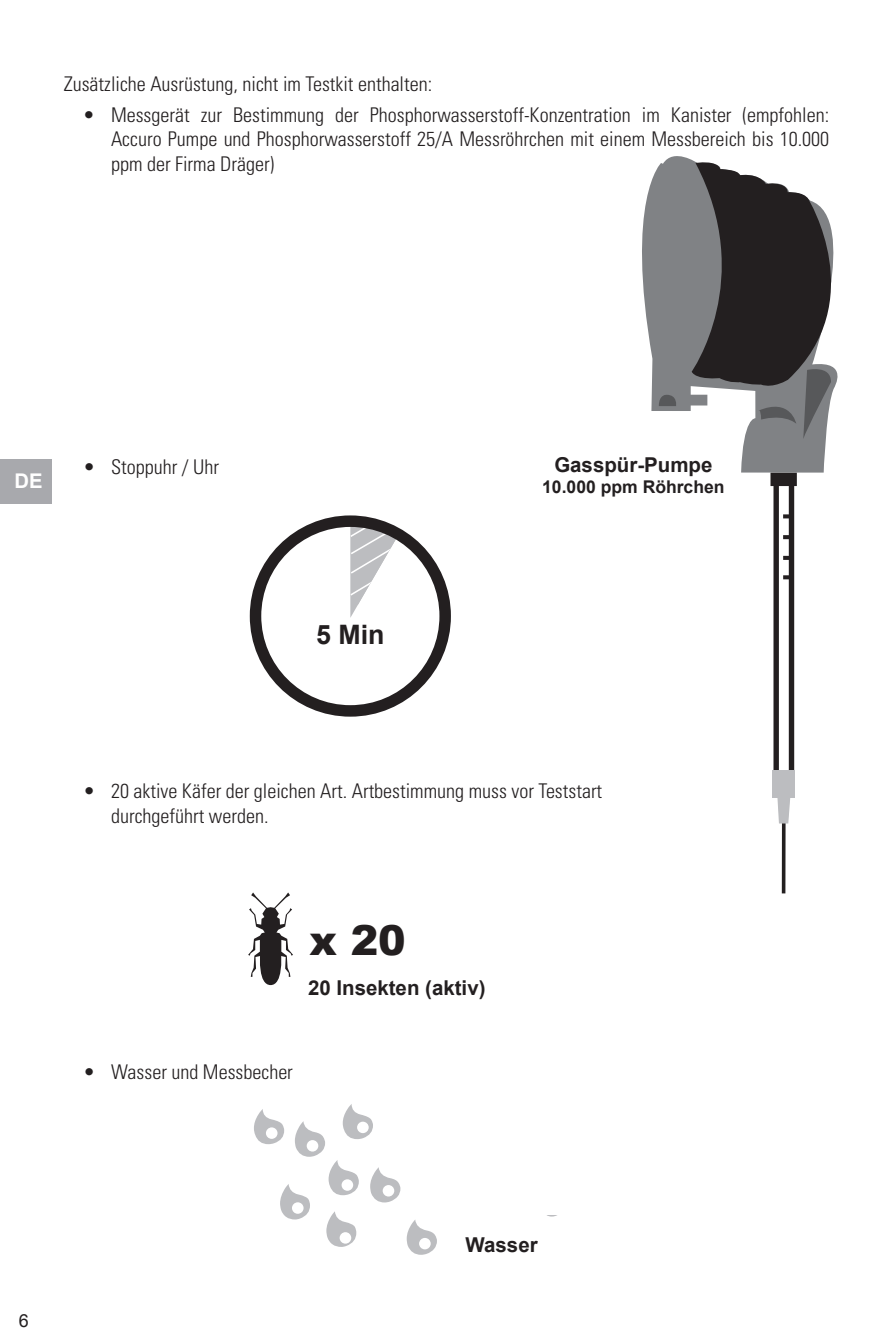
<style>
.page{position:relative;width:893px;height:1340px;background:#fff}
.page>*{position:absolute;margin:0;border:0;box-sizing:border-box;transform-origin:0 0}
.t1{font:900 41.4px "Arial";color:#231f20}
.t2{font:700 26.78px "Arial";color:#231f20}
.t3{font:700 20.47px "Arial";color:#231f20}
.t4{font:300 condensed 20.25px/24.3px "Univers LT Std";color:#231f20;text-align:justify}
.t5{font:700 20.25px "Arial";color:#fff}
.t6{font:18px "Arial";color:#231f20}
.t7{font:700 17.55px "Arial";color:#231f20}
</style>
<div class="page">
<div style="left:0;top:459px;width:51px;height:45px;background:#a8a9ad"></div>
<div style="left:773px;top:475px;width:21px;height:301px;border:5px solid #231f20"></div>
<div style="left:770px;top:472px;width:27px;height:14px;background:#231f20"></div>
<svg style="left:783px;top:514px;width:9px;height:4px"></svg>
<svg style="left:783px;top:535px;width:9px;height:4px"></svg>
<svg style="left:783px;top:556px;width:9px;height:4px"></svg>
<svg style="left:783px;top:575px;width:9px;height:4px"></svg>
<svg style="left:642px;top:156px;width:184px;height:316px;fill:#808285"></svg>
<svg style="left:692px;top:159px;width:146px;height:280px"></svg>
<svg style="left:659px;top:394px;width:19px;height:12px"></svg>
<div style="left:682px;top:395px;width:25px;height:10px;background:#808285"></div>
<div style="left:772px;top:770px;width:23px;height:28px;background:#bcbdc0"></div>
<svg style="left:782px;top:823px;width:4px;height:70px"></svg>
<svg style="left:777px;top:798px;width:13px;height:25px"></svg>
<svg style="left:350px;top:527px;width:49px;height:91px"></svg>
<div style="left:250px;top:515px;width:201px;height:201px;border:11px solid #231f20;border-radius:50%"></div>
<svg style="left:248px;top:892px;width:45px;height:93px"></svg>
<svg style="left:254px;top:1104px;width:183px;height:150px"></svg>
<div style="left:342px;top:1179px;width:11px;height:11px;background:#fff;border-radius:50%"></div>
<div style="left:307px;top:1140px;width:11px;height:11px;background:#fff;border-radius:50%"></div>
<div style="left:357px;top:1121px;width:12px;height:12px;background:#fff;border-radius:50%"></div>
<div style="left:266px;top:1127px;width:12px;height:11px;background:#fff;border-radius:50%"></div>
<div style="left:383px;top:1185px;width:11px;height:11px;background:#fff;border-radius:50%"></div>
<div style="left:292px;top:1202px;width:12px;height:11px;background:#fff;border-radius:50%"></div>
<div style="left:340px;top:1232px;width:11px;height:11px;background:#fff;border-radius:50%"></div>
<div style="left:419px;top:1237px;width:12px;height:12px;background:#fff;border-radius:50%"></div>
<p class="t4" style="left:64px;top:72px;width:370px">Zusätzliche Ausrüstung, nicht im Testkit enthalten:</p>
<p class="t4" style="left:111px;top:103px;width:720px;text-indent:-28px">• Messgerät zur Bestimmung der Phosphorwasserstoff-Konzentration im Kanister (empfohlen:<br>Accuro Pumpe und Phosphorwasserstoff 25/A Messröhrchen mit einem Messbereich bis 10.000 ppm der Firma Dräger)</p>
<p class="t5" style="left:14px;top:469px;width:30px">DE</p>
<p class="t4" style="left:83px;top:455px;width:138px">• Stoppuhr / Uhr</p>
<h2 class="t2" style="left:316px;top:624px;width:70px">5 Min</h2>
<p class="t3" style="left:554px;top:456px;width:160px">Gasspür-Pumpe</p>
<p class="t7" style="left:542px;top:480px;width:184px">10.000 ppm Röhrchen</p>
<p class="t4" style="left:111px;top:779px;width:493px;text-indent:-28px">• 20 aktive Käfer der gleichen Art. Artbestimmung muss vor Teststart durchgeführt werden.</p>
<h1 class="t1" style="left:309px;top:916px;width:98px">x 20</h1>
<p class="t3" style="left:308px;top:979px;width:179px">20 Insekten (aktiv)</p>
<p class="t4" style="left:83px;top:1059px;width:211px">• Wasser und Messbecher</p>
<p class="t6" style="left:19px;top:1310px;width:12px">6</p>
<p class="t3" style="left:466px;top:1236px;width:74px">Wasser</p>
</div>
